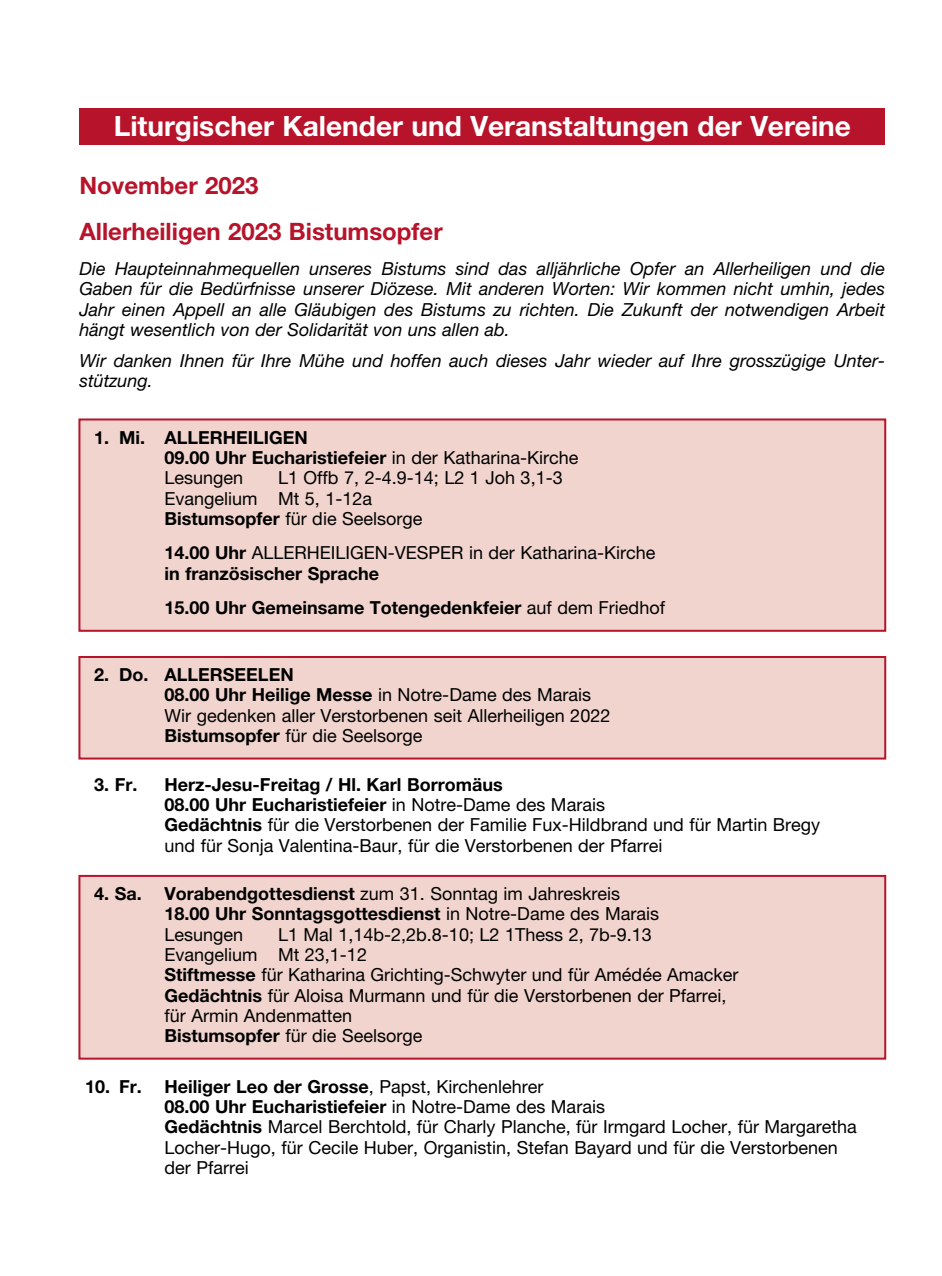
<style>
.page{position:relative;width:942px;height:1276px;background:#fff}
.page>*{position:absolute;margin:0;border:0;box-sizing:border-box;transform-origin:0 0}
.t1{font:700 28px "Helvetica Neue LT Pro";color:#fff}
.t2{font:700 24px/46.6px "Helvetica Neue LT Pro";color:#b7142c}
.t3{font:18px/20.2px "Helvetica Neue LT Pro";color:#000}
.t4{font:italic 18px/20.2px "Helvetica Neue LT Pro";color:#000;text-align:justify}
.t5{font:700 18px/20.2px "Helvetica Neue LT Pro";color:#000}
.s1{font-weight:400}
.s2{font-weight:700}
</style>
<div class="page">
<div style="left:79px;top:108px;width:805px;height:37px;background:#b7142c"></div>
<div style="left:78px;top:418px;width:807px;height:214px;background:#f0d4cd;border:2px solid #b7142c"></div>
<div style="left:78px;top:656px;width:807px;height:103px;background:#f0d4cd;border:2px solid #b7142c"></div>
<div style="left:78px;top:875px;width:807px;height:184px;background:#f0d4cd;border:2px solid #b7142c"></div>
<h1 class="t1" style="left:114px;top:109px;width:738px">Liturgischer Kalender und Veranstaltungen der Vereine</h1>
<h2 class="t2" style="left:79px;top:161px;width:364px">November 2023<br>Allerheiligen 2023 Bistumsopfer</h2>
<p class="t4" style="left:79px;top:258px;width:807px">Die Haupteinnahmequellen unseres Bistums sind das alljährliche Opfer an Allerheiligen und die Gaben für die Bedürfnisse unserer Diözese. Mit anderen Worten: Wir kommen nicht umhin, jedes Jahr einen Appell an alle Gläubigen des Bistums zu richten. Die Zukunft der notwendigen Arbeit hängt wesentlich von der Solidarität von uns allen ab.</p>
<p class="t4" style="left:79px;top:350px;width:807px">Wir danken Ihnen für Ihre Mühe und hoffen auch dieses Jahr wieder auf Ihre grosszügige Unter&shy;stützung.</p>
<p class="t5" style="left:164px;top:427px;width:415px;text-indent:-70px">1. Mi. ALLERHEILIGEN<br>09.00 Uhr Eucharistiefeier <span class="s1">in der Katharina-Kirche<br>Lesungen</span></p>
<p class="t3" style="left:164px;top:467px;width:399px;text-indent:113px">L1 Offb 7, 2-4.9-14; L2 1 Joh 3,1-3<br>Evangelium Mt 5, 1-12a<br><span class="s2">Bistumsopfer</span> für die Seelsorge</p>
<p class="t3" style="left:164px;top:543px;width:492px"><span class="s2">14.00 Uhr</span> ALLERHEILIGEN-VESPER in der Katharina-Kirche <span class="s2">in französischer Sprache</span></p>
<p class="t5" style="left:164px;top:597px;width:502px">15.00 Uhr Gemeinsame Totengedenkfeier <span class="s1">auf dem Friedhof</span></p>
<p class="t3" style="left:164px;top:664px;width:447px;text-indent:-70px"><span class="s2">2. Do. ALLERSEELEN<br>08.00 Uhr Heilige Messe</span> in Notre-Dame des Marais Wir gedenken aller Verstorbenen seit Allerheiligen 2022<br><span class="s2">Bistumsopfer</span> für die Seelsorge</p>
<p class="t5" style="left:94px;top:773px;width:45px">3. Fr.</p>
<p class="t3" style="left:164px;top:774px;width:657px"><span class="s2">Herz-Jesu-Freitag / Hl. Karl Borromäus<br>08.00 Uhr Eucharistiefeier</span> in Notre-Dame des Marais<br><span class="s2">Gedächtnis</span> für die Verstorbenen der Familie Fux-Hildbrand und für Martin Bregy und für Sonja Valentina-Baur, für die Verstorbenen der Pfarrei</p>
<p class="t5" style="left:94px;top:883px;width:49px">4. Sa.</p>
<p class="t3" style="left:164px;top:883px;width:496px"><span class="s2">Vorabendgottesdienst</span> zum 31. Sonntag im Jahreskreis<br><span class="s2">18.00 Uhr Sonntagsgottesdienst</span> in Notre-Dame des Marais<br>Lesungen</p>
<p class="t3" style="left:164px;top:924px;width:575px;text-indent:113px">L1 Mal 1,14b-2,2b.8-10; L2 1Thess 2, 7b-9.13<br>Evangelium Mt 23,1-12<br><span class="s2">Stiftmesse</span> für Katharina Grichting-Schwyter und für Amédée Amacker <span class="s2">Gedächtnis</span> für Aloisa Murmann und für die Verstorbenen der Pfarrei, für Armin Andenmatten<br><span class="s2">Bistumsopfer</span> für die Seelsorge</p>
<p class="t5" style="left:85px;top:1075px;width:58px">10. Fr.</p>
<p class="t3" style="left:164px;top:1076px;width:693px"><span class="s2">Heiliger Leo der Grosse</span>, Papst, Kirchenlehrer<br><span class="s2">08.00 Uhr Eucharistiefeier</span> in Notre-Dame des Marais<br><span class="s2">Gedächtnis</span> Marcel Berchtold, für Charly Planche, für Irmgard Locher, für Margaretha Locher-Hugo, für Cecile Huber, Organistin, Stefan Bayard und für die Verstorbenen der Pfarrei</p>
</div>
